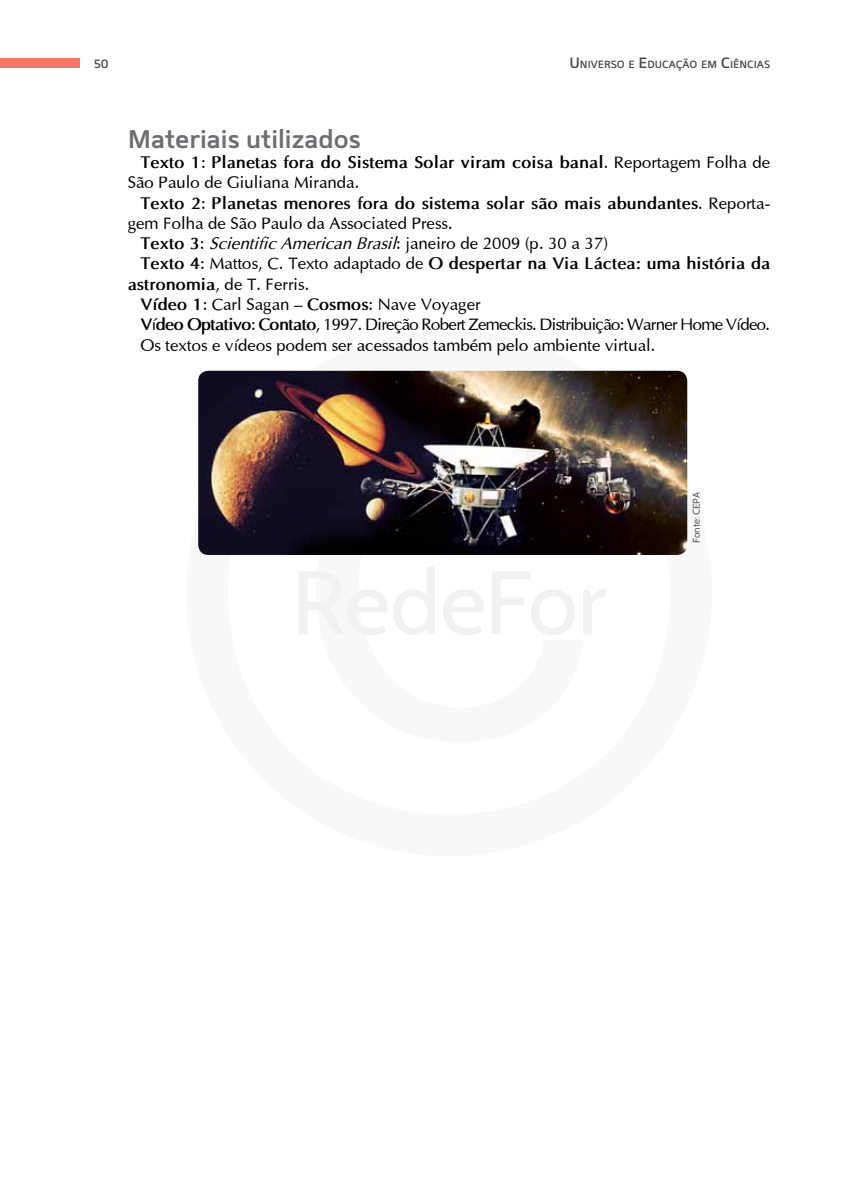
<style>
.page{position:relative;width:864px;height:1187px;background:#fff}
.page>*{position:absolute;margin:0;border:0;box-sizing:border-box;transform-origin:0 0}
.t1{font:600 25.5px "Mentone";color:#6d6e71}
.t2{font:700 16.8px/20.2px "Optima";color:#000}
.t3{font:16.8px "Optima";color:#000}
.t4{font:16.8px "Optima";letter-spacing:-.04em;color:#000}
.t5{font:600 12px "Mentone";color:#4d4d4f}
.t6{font:600 10.5px "Mentone";color:#4d4d4f}
.t7{font:9.75px "Cabin";letter-spacing:-.005em;color:#58595b}
.s1{font-size:15px}
.s2{font-weight:400}
.s3{font-weight:700}
.s4{font-style:italic}
</style>
<div class="page">
<div style="left:0;top:59px;width:80px;height:9px;background:#f47968"></div>
<img style="left:198px;top:371px;width:489px;height:184px">
<p class="t5" style="left:94px;top:56px;width:16px">50</p>
<p class="t6" style="left:569px;top:58px;width:202px"><span class="s1">U</span>NIVERSO E <span class="s1">E</span> DUCAÇÃO EM <span class="s1">C</span>IÊNCIAS</p>
<h1 class="t1" style="left:128px;top:123px;width:234px">Materiais utilizados</h1>
<p class="t2" style="left:128px;top:152px;width:643px;text-indent:13px">Texto 1<span class="s2">:</span> Planetas fora do Sistema Solar viram coisa banal<span class="s2">. Reportagem Folha de<br>São Paulo de Giuliana Miranda.</span></p>
<p class="t2" style="left:140px;top:193px;width:631px">Texto 2<span class="s2">:</span> Planetas menores fora do sistema solar são mais abundantes<span class="s2">. Reporta-</span></p>
<p class="t3" style="left:128px;top:213px;width:326px">gem Folha de São Paulo da Associated Press.</p>
<p class="t3" style="left:140px;top:233px;width:469px"><span class="s3">Texto 3</span>: <span class="s4">Scientific American Brasil</span>: janeiro de 2009 (p. 30 a 37)</p>
<p class="t2" style="left:140px;top:253px;width:631px">Texto 4<span class="s2">: Mattos, C. Texto adaptado de</span> O despertar na Via Láctea: uma história da</p>
<p class="t3" style="left:128px;top:274px;width:183px"><span class="s3">astronomia</span>, de T. Ferris.</p>
<p class="t3" style="left:140px;top:294px;width:341px"><span class="s3">Vídeo 1</span>: Carl Sagan – <span class="s3">Cosmos</span>: Nave Voyager</p>
<p class="t4" style="left:140px;top:314px;width:631px"><span class="s3">V</span>í<span class="s3">deo Optativo</span>: <span class="s3">Contato</span>, 1997. Direção Robert Zemeckis. Distribuição: Warner Home Vídeo.</p>
<p class="t3" style="left:140px;top:334px;width:516px">Os textos e vídeos podem ser acessados também pelo ambiente virtual.</p>
<p class="t7" style="left:690px;top:543px;width:52px;rotate:-90deg">Fonte: CEPA</p>
</div>
